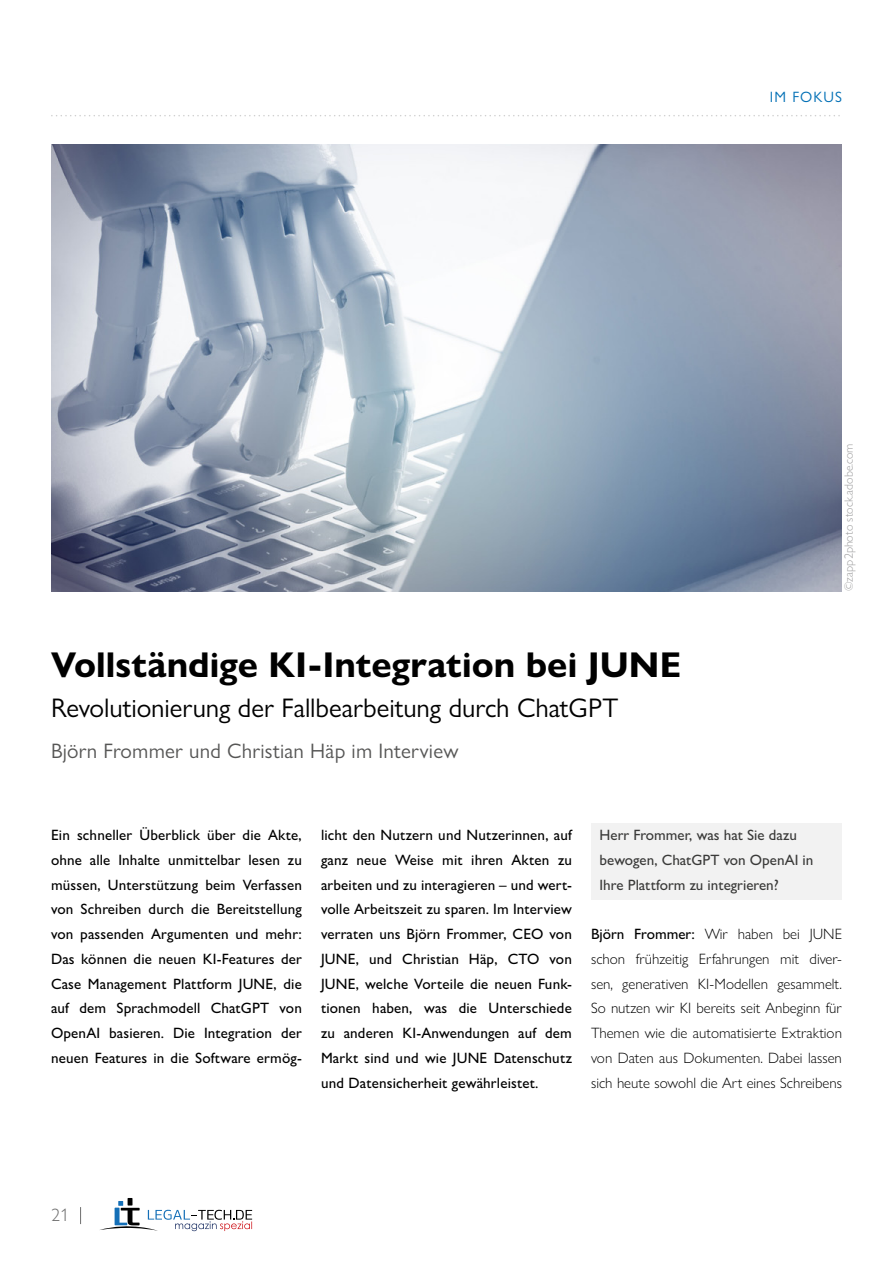
<style>
.page{position:relative;width:893px;height:1263px;background:#fff}
.page>*{position:absolute;margin:0;border:0;box-sizing:border-box;transform-origin:0 0}
.t1{font:700 36px "Gill Sans Nova";color:#000}
.t2{font:27px "Gill Sans Nova";letter-spacing:-.005em;color:#000}
.t3{font:21px "Gill Sans Nova";letter-spacing:.01em;color:#565655}
.t4{font:300 18px "Gill Sans Nova";color:#6e6e6e}
.t5{font:500 15px/24.8px "Gill Sans Nova";letter-spacing:.01em;color:#000;text-align:justify}
.t6{font:300 15px/24.8px "Gill Sans Nova";color:#000;text-align:justify}
.t7{font:500 15px/24.8px "Gill Sans Nova";color:#3a3a39}
.t8{font:15px "Gill Sans Nova";letter-spacing:.07em;color:#006fb5}
.t9{font:300 12px "Gill Sans Nova";color:#9c9c9d}
.s1{font-weight:500}
</style>
<div class="page">
<svg style="left:100px;top:1198px;width:152px;height:33px"></svg>
<svg style="left:80px;top:1207px;width:1px;height:17px"></svg>
<div style="left:591px;top:823px;width:251px;height:76px;background:#f2f2f2"></div>
<img style="left:51px;top:145px;width:791px;height:446px">
<svg style="left:52px;top:115px;width:788px;height:1px"></svg>
<p class="t8" style="left:770px;top:88px;width:74px">IM FOKUS</p>
<h1 class="t1" style="left:51px;top:642px;width:632px">Vollständige KI-Integration bei JUNE</h1>
<h2 class="t2" style="left:51px;top:692px;width:569px">Revolutionierung der Fallbearbeitung durch ChatGPT</h2>
<h3 class="t3" style="left:51px;top:738px;width:409px">Björn Frommer und Christian Häp im Interview</h3>
<p class="t9" style="left:841px;top:591px;width:149px;rotate:-90deg">©zapp2photo stock.adobe.com</p>
<p class="t5" style="left:51px;top:822px;width:252px">Ein schneller Überblick über die Akte, ohne alle Inhalte unmittelbar lesen zu müssen, Unterstützung beim Verfassen von Schreiben durch die Bereitstellung von passenden Argumenten und mehr:<br>Das können die neuen KI-Features der Case Management Plattform JUNE, die auf dem Sprachmodell ChatGPT von OpenAI basieren. Die Integration der neuen Features in die Software ermög-</p>
<p class="t7" style="left:600px;top:822px;width:215px">Herr Frommer, was hat Sie dazu bewogen, ChatGPT von OpenAI in<br>Ihre Plattform zu integrieren?</p>
<p class="t5" style="left:321px;top:822px;width:252px">licht den Nutzern und Nutzerinnen, auf ganz neue Weise mit ihren Akten zu arbeiten und zu interagieren – und wert&shy;volle Arbeitszeit zu sparen. Im Interview verraten uns Björn Frommer, CEO von JUNE, und Christian Häp, CTO von JUNE, welche Vorteile die neuen Funk&shy;tionen haben, was die Unterschiede zu anderen KI-Anwendungen auf dem Markt sind und wie JUNE Datenschutz und Datensicherheit gewährleistet.</p>
<p class="t6" style="left:591px;top:921px;width:252px"><span class="s1">Björn Frommer:</span> Wir haben bei JUNE schon frühzeitig Erfahrungen mit diver&shy;sen, generativen KI-Modellen gesammelt.<br>So nutzen wir KI bereits seit Anbeginn für Themen wie die automatisierte Extraktion von Daten aus Dokumenten. Dabei lassen sich heute sowohl die Art eines Schreibens</p>
<p class="t4" style="left:51px;top:1204px;width:19px">21</p>
</div>
